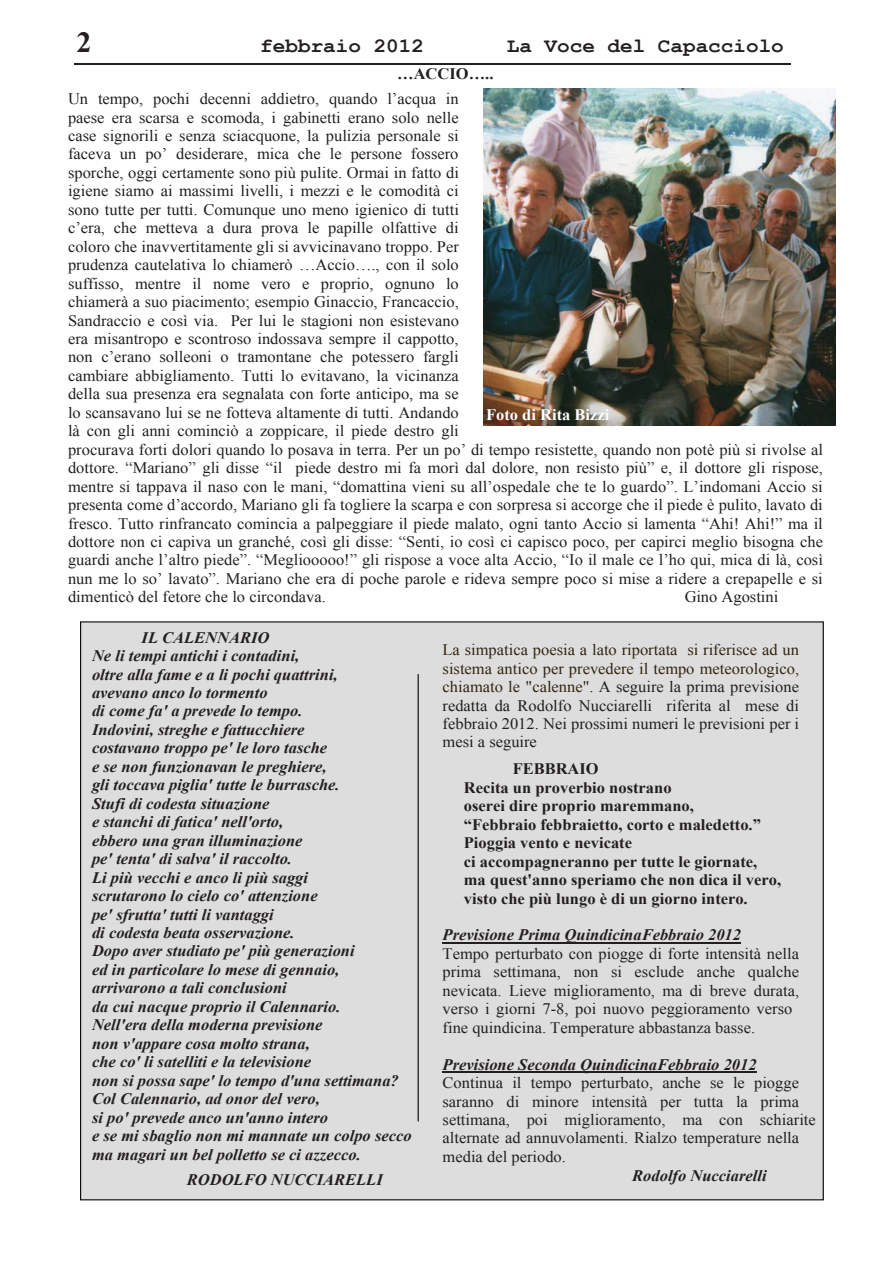
<style>
.page{position:relative;width:893px;height:1263px;background:#fff}
.page>*{position:absolute;margin:0;border:0;box-sizing:border-box;transform-origin:0 0}
.t1{font:700 29.1px "Times New Roman";color:#231f20}
.t2{font:700 20.4px "Courier New";color:#231f20}
.t3{font:16.05px/18.5px "Times New Roman";color:#231f20}
.t4{font:italic 700 16.05px/18.5px "Times New Roman";color:#231f20}
.t5{font:700 16.05px/18.5px "Times New Roman";color:#231f20}
.t6{font:700 16.05px "Times New Roman";color:#fff}
.s1{color:#332612}
</style>
<div class="page">
<hr style="left:74px;top:63px;width:717px;height:1px;background:#231f20">
<img style="left:483px;top:89px;width:352px;height:337px">
<div style="left:81px;top:622px;width:742px;height:578px;background:#ddd"></div>
<hr style="left:442px;top:942px;width:299px;height:2px;background:#231f20">
<hr style="left:442px;top:1071px;width:315px;height:2px;background:#231f20">
<hr style="left:418px;top:674px;width:1px;height:447px;background:#010202">
<h1 class="t1" style="left:76px;top:26px;width:16px">2</h1>
<p class="t2" style="left:260px;top:35px;width:165px">febbraio 2012</p>
<p class="t2" style="left:507px;top:35px;width:279px">La Voce del Capacciolo</p>
<p class="t5" style="left:397px;top:64px;width:98px">…ACCIO…..</p>
<p class="t3" style="left:68px;top:89px;width:756px">Un tempo, pochi decenni addietro, quando l’acqua in<br>paese era scarsa e scomoda, i gabinetti erano solo nelle<br>case signorili e senza sciacquone, la pulizia personale si<br>faceva un po’ desiderare, mica che le persone fossero<br>sporche, oggi certamente sono più pulite. Ormai in fatto di<br>igiene siamo ai massimi livelli, i mezzi e le comodità ci<br>sono tutte per tutti. Comunque uno meno igienico di tutti<br>c’era, che metteva a dura prova le papille olfattive di<br>coloro che inavvertitamente gli si avvicinavano troppo. Per<br>prudenza cautelativa lo chiamerò …Accio…., con il solo<br>suffisso, mentre il nome vero e proprio, ognuno lo<br>chiamerà a suo piacimento; esempio Ginaccio, Francaccio,<br>Sandraccio e così via. Per lui le stagioni non esistevano<br>era misantropo e scontroso indossava sempre il cappotto,<br>non c’erano solleoni o tramontane che potessero fargli<br>cambiare abbigliamento. Tutti lo evitavano, la vicinanza<br>della sua presenza era segnalata con forte anticipo, ma se<br>lo scansavano lui se ne fotteva altamente di tutti. Andando<br>là con gli anni cominciò a zoppicare, il piede destro gli<br>procurava forti dolori quando lo posava in terra. Per un po’ di tempo resistette, quando non potè più si rivolse al dottore. “Mariano” gli disse “il piede destro mi fa morì dal dolore, non resisto più” e, il dottore gli rispose, mentre si tappava il naso con le mani, “domattina vieni su all’ospedale che te lo guardo”. L’indomani Accio si presenta come d’accordo, Mariano gli fa togliere la scarpa e con sorpresa si accorge che il piede è pulito, lavato di fresco. Tutto rinfrancato comincia a palpeggiare il piede malato, ogni tanto Accio si lamenta “Ahi! Ahi!” ma il dottore non ci capiva un granché, così gli disse: “Senti, io così ci capisco poco, per capirci meglio bisogna che guardi anche l’altro piede”. “Megliooooo!” gli rispose a voce alta Accio, “Io il male ce l’ho qui, mica di là, così nun me lo so’ lavato”. Mariano che era di poche parole e rideva sempre poco si mise a ridere a crepapelle e si dimenticò del fetore che lo circondava.</p>
<p class="t6" style="left:486px;top:406px;width:125px">Foto di Rita Bizzi</p>
<p class="t3" style="left:685px;top:588px;width:95px">Gino Agostini</p>
<p class="t4" style="left:92px;top:628px;width:321px;text-indent:50px">IL CALENNARIO<br>Ne li tempi antichi i contadini,<br>oltre alla fame e a li pochi quattrini,<br>avevano anco lo tormento<br>di come fa' a prevede lo tempo.<br>Indovini, streghe e fattucchiere<br>costavano troppo pe' le loro tasche<br>e se non funzionavan le preghiere,<br>gli toccava piglia' tutte le burrasche.<br>Stufi di codesta situazione<br>e stanchi di fatica' nell'orto,<br>ebbero una gran illuminazione<br>pe' tenta' di salva' il raccolto.<br>Li più vecchi e anco li più saggi<br>scrutarono lo cielo co' attenzione<br>pe' sfrutta' tutti li vantaggi<br>di codesta beata osservazione.<br>Dopo aver studiato pe' più generazioni<br>ed in particolare lo mese di gennaio, arrivarono a tali conclusioni<br>da cui nacque proprio il Calennario.<br>Nell'era della moderna previsione<br>non v'appare cosa molto strana,<br>che co' li satelliti e la televisione<br>non si possa sape' lo tempo d'una settimana?<br>Col Calennario, ad onor del vero,<br>si po' prevede anco un'anno intero<br>e se mi sbaglio non mi mannate un colpo secco ma magari un bel polletto se ci azzecco.</p>
<p class="t4" style="left:187px;top:1170px;width:197px">RODOLFO NUCCIARELLI</p>
<p class="t3" style="left:443px;top:640px;width:358px;text-align:justify"><span class="s1">La simpatica poesia a lato riportata si riferisce ad un sistema antico per prevedere il tempo meteorologico, chiamato le "calenne".</span> A seguire la prima previsione redatta da Rodolfo Nucciarelli riferita al mese di febbraio 2012. Nei prossimi numeri le previsioni per i mesi a seguire</p>
<p class="t5" style="left:464px;top:760px;width:319px;text-indent:49px">FEBBRAIO<br>Recita un proverbio nostrano<br>oserei dire proprio maremmano,<br>“Febbraio febbraietto, corto e maledetto.” Pioggia vento e nevicate<br>ci accompagneranno per tutte le giornate, ma quest'anno speriamo che non dica il vero, visto che più lungo è di un giorno intero.</p>
<p class="t4" style="left:443px;top:926px;width:300px">Previsione Prima QuindicinaFebbraio 2012</p>
<p class="t3" style="left:443px;top:944px;width:358px">Tempo perturbato con piogge di forte intensità nella prima settimana, non si esclude anche qualche nevicata. Lieve miglioramento, ma di breve durata, verso i giorni 7-8, poi nuovo peggioramento verso fine quindicina. Temperature abbastanza basse.</p>
<p class="t4" style="left:443px;top:1055px;width:316px">Previsione Seconda QuindicinaFebbraio 2012</p>
<p class="t3" style="left:442px;top:1073px;width:375px">Continua il tempo perturbato, anche se le piogge saranno di minore intensità per tutta la prima settimana, poi miglioramento, ma con schiarite alternate ad annuvolamenti. Rialzo temperature nella media del periodo.</p>
<p class="t4" style="left:632px;top:1166px;width:136px">Rodolfo Nucciarelli</p>
</div>
